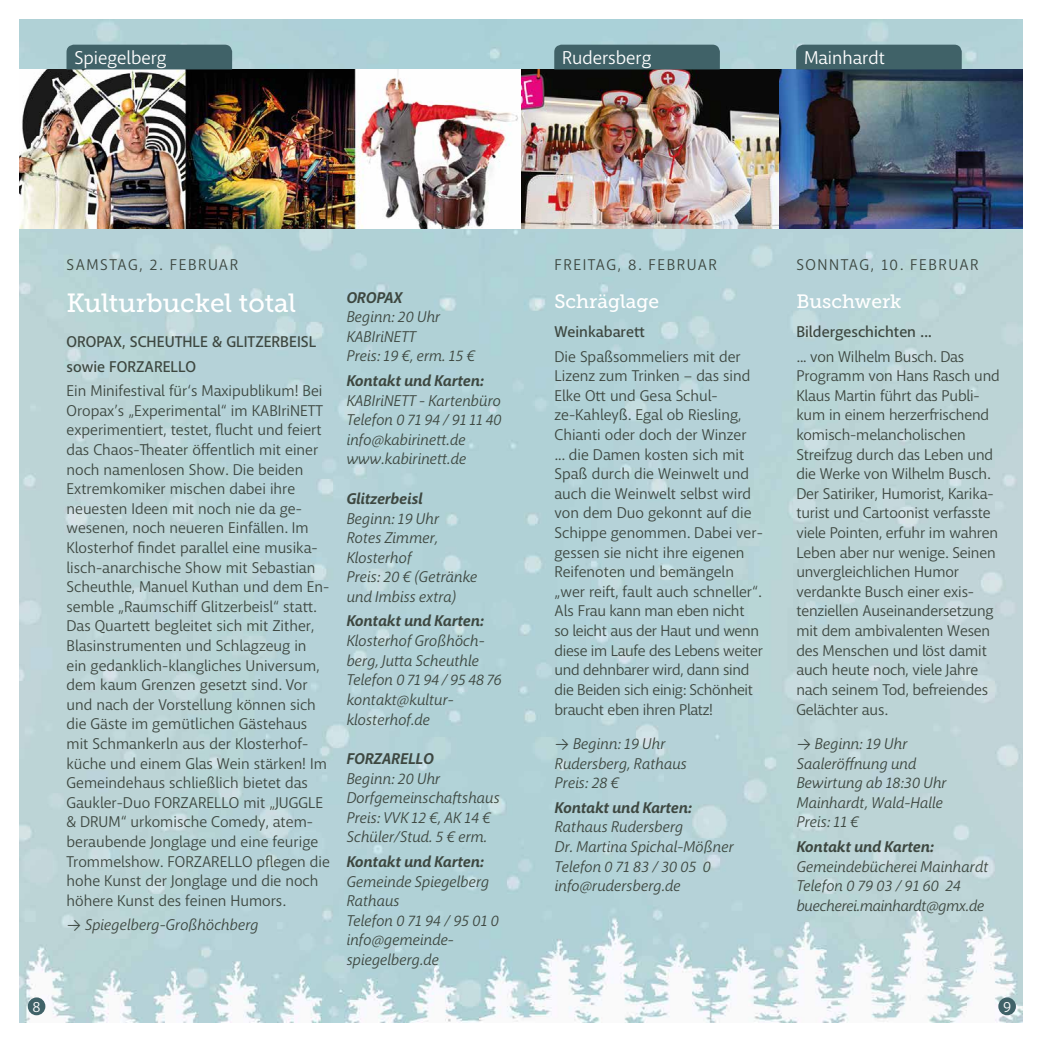
<style>
.page{position:relative;width:1042px;height:1042px;background:#fff}
.page>*{position:absolute;margin:0;border:0;box-sizing:border-box;transform-origin:0 0}
.t1{font:26.25px "Museo Slab 500";color:#fff}
.t2{font:19.25px "Museo Slab 500";color:#fff}
.t3{font:18.38px "Macha";color:#fff}
.t4{font:15.4px/19.6px "Macha";color:#3d4740}
.t5{font:italic 15.4px/19.6px "Macha";color:#3d4740}
.t6{font:italic 700 15.4px "Macha";color:#3d4740}
.t7{font:500 15.4px/24.5px "Macha";color:#3d4740}
.t8{font:15.4px "Macha";letter-spacing:.1em;color:#3d4740}
.t9{font:14.88px "Macha";color:#fff}
.s1{font-family:"Profile XP";font-weight:300;font-style:normal}
</style>
<div class="page">
<img style="left:20px;top:20px;width:1002px;height:1002px">
<div style="left:28px;top:997px;width:17px;height:18px;background:#406268;border-radius:50%"></div>
<img style="left:521px;top:69px;width:258px;height:159px">
<img style="left:779px;top:69px;width:243px;height:159px">
<img style="left:20px;top:69px;width:501px;height:159px">
<div style="left:554px;top:45px;width:166px;height:24px;background:#406268"></div>
<div style="left:67px;top:45px;width:165px;height:24px;background:#406268"></div>
<div style="left:796px;top:45px;width:166px;height:24px;background:#406268"></div>
<div style="left:998px;top:997px;width:18px;height:18px;background:#406268;border-radius:50%"></div>
<p class="t3" style="left:74px;top:46px;width:94px">Spiegelberg</p>
<p class="t3" style="left:562px;top:46px;width:91px">Rudersberg</p>
<p class="t3" style="left:804px;top:46px;width:82px">Mainhardt</p>
<p class="t9" style="left:33px;top:997px;width:10px">8</p>
<p class="t8" style="left:67px;top:255px;width:173px">SAMSTAG, 2. FEBRUAR</p>
<h1 class="t1" style="left:67px;top:289px;width:231px">Kulturbuckel total</h1>
<p class="t7" style="left:67px;top:330px;width:251px">OROPAX, SCHEUTHLE &amp; GLITZERBEISL sowie FORZARELLO</p>
<p class="t4" style="left:67px;top:381px;width:265px">Ein Minifestival für‘s Maxipublikum! Bei Oropax’s „Experimental“ im KABIriNETT experimentiert, testet, flucht und feiert das Chaos-Theater öffentlich mit einer noch namenlosen Show. Die beiden Extremkomiker mischen dabei ihre neuesten Ideen mit noch nie da ge&shy;wesenen, noch neueren Einfällen. Im Klosterhof findet parallel eine musika&shy;lisch-anarchische Show mit Sebastian Scheuthle, Manuel Kuthan und dem En&shy;semble „Raumschiff Glitzerbeisl“ statt.<br>Das Quartett begleitet sich mit Zither, Blasinstrumenten und Schlagzeug in ein gedanklich-klangliches Universum, dem kaum Grenzen gesetzt sind. Vor und nach der Vorstellung können sich die Gäste im gemütlichen Gästehaus mit Schmankerln aus der Klosterhof&shy;küche und einem Glas Wein stärken! Im Gemeindehaus schließlich bietet das Gaukler-Duo FORZARELLO mit „JUGGLE &amp; DRUM“ urkomische Comedy, atem&shy;beraubende Jonglage und eine feurige Trommelshow. FORZARELLO pflegen die hohe Kunst der Jonglage und die noch höhere Kunst des feinen Humors.</p>
<p class="t5" style="left:67px;top:915px;width:193px"><span class="s1">&gt;</span> Spiegelberg-Großhöchberg</p>
<p class="t6" style="left:346px;top:288px;width:57px">OROPAX</p>
<p class="t5" style="left:346px;top:307px;width:130px">Beginn: 20 Uhr<br>KABIriNETT<br>Preis: 19 €, erm. 15 €</p>
<p class="t6" style="left:346px;top:371px;width:139px">Kontakt und Karten:</p>
<p class="t5" style="left:346px;top:391px;width:157px">KABIriNETT - Kartenbüro<br>Telefon 0 71 94 / 91 11 40 info@kabirinett.de www.kabirinett.de</p>
<p class="t6" style="left:346px;top:489px;width:77px">Glitzerbeisl</p>
<p class="t5" style="left:346px;top:508px;width:132px">Beginn: 19 Uhr<br>Rotes Zimmer,<br>Klosterhof<br>Preis: 20 € (Getränke und Imbiss extra)</p>
<p class="t6" style="left:346px;top:611px;width:139px">Kontakt und Karten:</p>
<p class="t5" style="left:346px;top:631px;width:157px">Klosterhof Großhöch&shy;berg, Jutta Scheuthle<br>Telefon 0 71 94 / 95 48 76 kontakt@kultur&shy;klosterhof.de</p>
<p class="t6" style="left:346px;top:749px;width:89px">FORZARELLO</p>
<p class="t5" style="left:346px;top:768px;width:155px">Beginn: 20 Uhr<br>Dorfgemeinschaftshaus<br>Preis: VVK 12 €, AK 14 €<br>Schüler/Stud. 5 € erm.</p>
<p class="t6" style="left:346px;top:852px;width:139px">Kontakt und Karten:</p>
<p class="t5" style="left:346px;top:871px;width:154px">Gemeinde Spiegelberg<br>Rathaus<br>Telefon 0 71 94 / 95 01 0 info@gemeinde&shy;spiegelberg.de</p>
<p class="t8" style="left:554px;top:255px;width:164px">FREITAG, 8. FEBRUAR</p>
<p class="t2" style="left:554px;top:290px;width:106px">Schräglage</p>
<p class="t7" style="left:554px;top:320px;width:92px">Weinkabarett</p>
<p class="t4" style="left:554px;top:347px;width:210px">Die Spaßsommeliers mit der<br>Lizenz zum Trinken – das sind<br>Elke Ott und Gesa Schul&shy;ze-Kahleyß. Egal ob Riesling,<br>Chianti oder doch der Winzer<br>... die Damen kosten sich mit<br>Spaß durch die Weinwelt und auch die Weinwelt selbst wird von dem Duo gekonnt auf die<br>Schippe genommen. Dabei ver&shy;gessen sie nicht ihre eigenen<br>Reifenoten und bemängeln „wer reift, fault auch schneller“.<br>Als Frau kann man eben nicht so leicht aus der Haut und wenn diese im Laufe des Lebens weiter und dehnbarer wird, dann sind die Beiden sich einig: Schönheit braucht eben ihren Platz!</p>
<p class="t5" style="left:554px;top:734px;width:134px"><span class="s1">&gt;</span> Beginn: 19 Uhr<br>Rudersberg, Rathaus<br>Preis: 28 €</p>
<p class="t6" style="left:554px;top:797px;width:139px">Kontakt und Karten:</p>
<p class="t5" style="left:554px;top:817px;width:180px">Rathaus Rudersberg<br>Dr. Martina Spichal-Mößner<br>Telefon 0 71 83 / 30 05 0 info@rudersberg.de</p>
<p class="t8" style="left:796px;top:255px;width:184px">SONNTAG, 10. FEBRUAR</p>
<p class="t2" style="left:796px;top:290px;width:107px">Buschwerk</p>
<p class="t7" style="left:796px;top:320px;width:137px">Bildergeschichten ...</p>
<p class="t4" style="left:796px;top:347px;width:205px">... von Wilhelm Busch. Das<br>Programm von Hans Rasch und<br>Klaus Martin führt das Publi&shy;kum in einem herzerfrischend komisch-melancholischen<br>Streifzug durch das Leben und die Werke von Wilhelm Busch.<br>Der Satiriker, Humorist, Karika&shy;turist und Cartoonist verfasste viele Pointen, erfuhr im wahren<br>Leben aber nur wenige. Seinen unvergleichlichen Humor verdankte Busch einer exis&shy;tenziellen Auseinandersetzung mit dem ambivalenten Wesen des Menschen und löst damit auch heute noch, viele Jahre nach seinem Tod, befreiendes<br>Gelächter aus.</p>
<p class="t5" style="left:796px;top:734px;width:151px"><span class="s1">&gt;</span> Beginn: 19 Uhr<br>Saaleröffnung und<br>Bewirtung ab 18:30 Uhr<br>Mainhardt, Wald-Halle<br>Preis: 11 €</p>
<p class="t6" style="left:796px;top:837px;width:139px">Kontakt und Karten:</p>
<p class="t5" style="left:796px;top:856px;width:193px">Gemeindebücherei Mainhardt<br>Telefon 0 79 03 / 91 60 24 buecherei.mainhardt@gmx.de</p>
<p class="t9" style="left:1003px;top:997px;width:10px">9</p>
</div>
